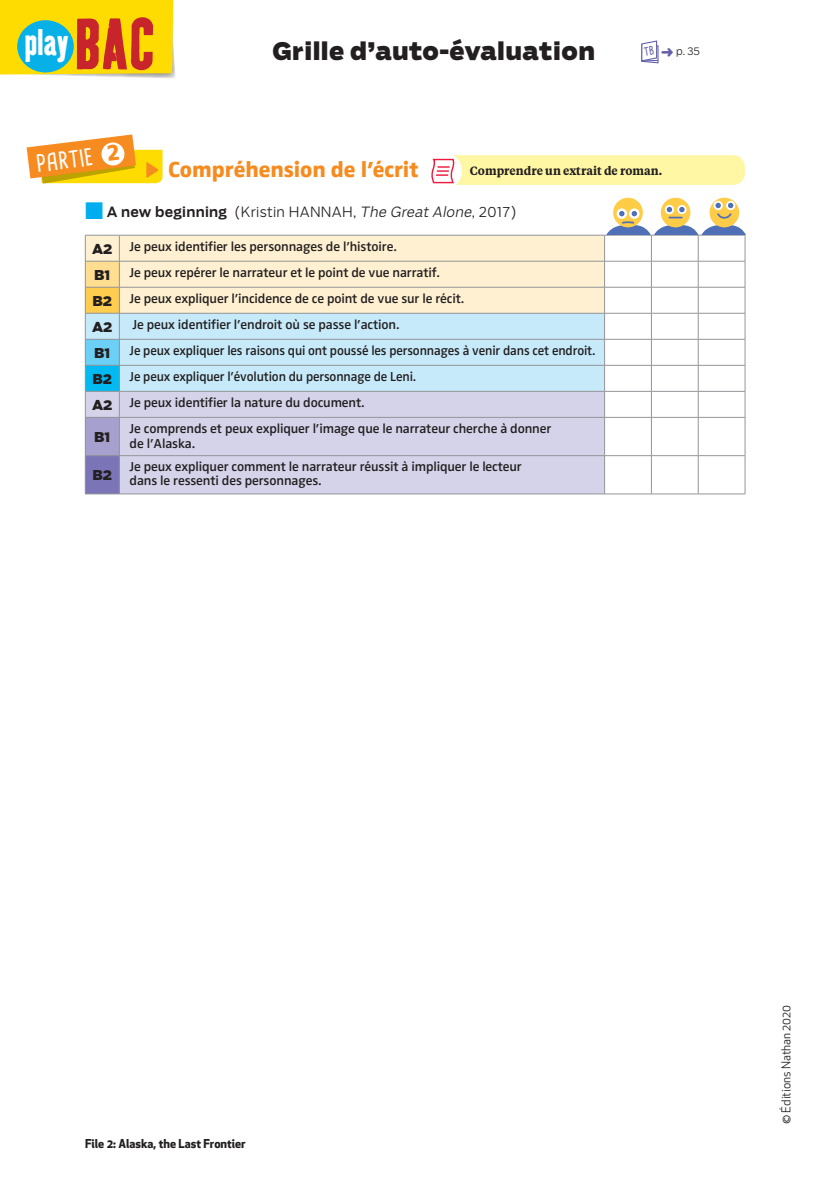
<style>
.page{position:relative;width:830px;height:1191px;background:#fff}
.page>*{position:absolute;margin:0;border:0;box-sizing:border-box;transform-origin:0 0}
.t1{font:70.05px "Kipp No 1";color:#c8242b}
.t2{font:36px "Kipp No 1";color:#fff}
.t3{font:900 24px "Salvo Sans";letter-spacing:.02em;color:#231f20}
.t4{font:700 22.95px "Cardenio Modern";color:#fff}
.t5{font:22.5px "Zwo w 7";letter-spacing:-.005em;color:#f68b1f}
.t6{font:300 13.95px "Salvo Sans";letter-spacing:.02em;color:#231f20}
.t7{font:13.5px/15px "Zwo w 5";letter-spacing:-.01em;color:#231f20}
.t8{font:13.5px "Zwo w 5";letter-spacing:-.01em;color:#231f20;scale:.96 1}
.t9{font:900 13.5px "Salvo Sans";color:#231f20}
.t10{font:700 12px "Apex New";color:#231f20}
.t11{font:600 12px "Tiempos Text";color:#231f20;scale:.95 1}
.t12{font:12px "Apex New";color:#231f20}
.t13{font:300 10.5px "Salvo Sans";color:#231f20}
.s1{color:#625ea9}
.s2{color:#00aeef}
.s3{font-weight:500}
.s4{font-style:italic}
</style>
<div class="page">
<div style="left:86px;top:236px;width:518px;height:77px;background:#fef0d0"></div>
<div style="left:85px;top:261px;width:34px;height:26px;background:#ffdd91"></div>
<div style="left:85px;top:287px;width:34px;height:26px;background:#fecc4e"></div>
<div style="left:86px;top:314px;width:518px;height:77px;background:#c6eafa"></div>
<div style="left:85px;top:339px;width:34px;height:26px;background:#6bcff6"></div>
<div style="left:85px;top:365px;width:34px;height:26px;background:#00baf1"></div>
<div style="left:86px;top:392px;width:518px;height:102px;background:#d5d3e9"></div>
<div style="left:85px;top:417px;width:34px;height:38px;background:#a5a0ce"></div>
<div style="left:85px;top:455px;width:34px;height:39px;background:#7b75b7"></div>
<hr style="left:85px;top:235px;width:34px;height:1px;background:#939598">
<hr style="left:119px;top:235px;width:485px;height:1px;background:#939598">
<hr style="left:85px;top:261px;width:34px;height:1px;background:#939598">
<hr style="left:119px;top:261px;width:485px;height:1px;background:#939598">
<hr style="left:85px;top:287px;width:34px;height:1px;background:#939598">
<hr style="left:119px;top:287px;width:485px;height:1px;background:#939598">
<hr style="left:85px;top:313px;width:34px;height:1px;background:#939598">
<hr style="left:119px;top:313px;width:485px;height:1px;background:#939598">
<hr style="left:85px;top:339px;width:34px;height:1px;background:#939598">
<hr style="left:119px;top:339px;width:485px;height:1px;background:#939598">
<hr style="left:85px;top:365px;width:34px;height:1px;background:#939598">
<hr style="left:119px;top:365px;width:485px;height:1px;background:#939598">
<hr style="left:85px;top:391px;width:34px;height:1px;background:#939598">
<svg style="left:85px;top:235px;width:1px;height:182px"></svg>
<hr style="left:119px;top:391px;width:485px;height:1px;background:#939598">
<svg style="left:119px;top:235px;width:1px;height:182px"></svg>
<hr style="left:85px;top:417px;width:34px;height:1px;background:#939598">
<hr style="left:85px;top:417px;width:1px;height:38px;background:#939598">
<hr style="left:119px;top:417px;width:485px;height:1px;background:#939598">
<hr style="left:119px;top:417px;width:1px;height:38px;background:#939598">
<hr style="left:604px;top:417px;width:47px;height:1px;background:#939598">
<hr style="left:604px;top:417px;width:1px;height:38px;background:#939598">
<hr style="left:651px;top:417px;width:47px;height:1px;background:#939598">
<hr style="left:650px;top:417px;width:1px;height:38px;background:#939598">
<hr style="left:698px;top:417px;width:46px;height:1px;background:#939598">
<hr style="left:697px;top:417px;width:1px;height:38px;background:#939598">
<hr style="left:744px;top:417px;width:1px;height:38px;background:#939598">
<hr style="left:85px;top:455px;width:34px;height:1px;background:#939598">
<hr style="left:85px;top:456px;width:1px;height:38px;background:#939598">
<hr style="left:119px;top:455px;width:485px;height:1px;background:#939598">
<hr style="left:119px;top:456px;width:1px;height:38px;background:#939598">
<hr style="left:604px;top:455px;width:47px;height:1px;background:#939598">
<hr style="left:604px;top:456px;width:1px;height:38px;background:#939598">
<hr style="left:651px;top:455px;width:47px;height:1px;background:#939598">
<hr style="left:650px;top:456px;width:1px;height:38px;background:#939598">
<hr style="left:698px;top:455px;width:46px;height:1px;background:#939598">
<hr style="left:697px;top:456px;width:1px;height:38px;background:#939598">
<hr style="left:744px;top:456px;width:1px;height:38px;background:#939598">
<hr style="left:85px;top:494px;width:34px;height:1px;background:#939598">
<hr style="left:119px;top:494px;width:485px;height:1px;background:#939598">
<hr style="left:604px;top:494px;width:47px;height:1px;background:#939598">
<hr style="left:651px;top:494px;width:47px;height:1px;background:#939598">
<hr style="left:698px;top:494px;width:46px;height:1px;background:#939598">
<svg style="left:431px;top:155px;width:313px;height:30px"></svg>
<div style="left:613px;top:198px;width:29px;height:29px;background:#fecc46;border-radius:50%"></div>
<div style="left:660px;top:198px;width:30px;height:29px;background:#fecc46;border-radius:50%"></div>
<svg style="left:709px;top:198px;width:29px;height:29px"></svg>
<svg style="left:713px;top:201px;width:9px;height:9px"></svg>
<svg style="left:725px;top:201px;width:10px;height:9px"></svg>
<svg style="left:604px;top:203px;width:141px;height:214px"></svg>
<svg style="left:0;top:0;width:175px;height:78px"></svg>
<div style="left:17px;top:20px;width:57px;height:52px;background:#07b0e7;border-radius:50%"></div>
<svg style="left:641px;top:40px;width:18px;height:24px"></svg>
<svg style="left:27px;top:134px;width:135px;height:50px"></svg>
<h2 class="t2" style="left:25px;top:21px;width:45px">play</h2>
<h1 class="t1" style="left:75px;top:1px;width:82px">BAC</h1>
<h3 class="t3" style="left:272px;top:33px;width:324px">Grille d’auto-évaluation</h3>
<p class="t13" style="left:661px;top:44px;width:40px"><span class="s1">➜</span> p. 35</p>
<h3 class="t4" style="left:34px;top:148px;width:59px;rotate:-7deg">PARTIE</h3>
<h3 class="t5" style="left:168px;top:156px;width:251px">Compréhension de l’écrit</h3>
<p class="t11" style="left:469px;top:162px;width:204px">Comprendre un extrait de roman.</p>
<p class="t6" style="left:85px;top:202px;width:433px"><span class="s2">■</span> <span class="s3">A new beginning</span> (Kristin HANNAH, <span class="s4">The Great Alone</span>, 2017)</p>
<p class="t9" style="left:92px;top:239px;width:22px">A2</p>
<p class="t7" style="left:129px;top:239px;width:268px">Je peux identifier les personnages de l’histoire.</p>
<p class="t9" style="left:94px;top:265px;width:18px">B1</p>
<p class="t7" style="left:129px;top:265px;width:311px">Je peux repérer le narrateur et le point de vue narratif.</p>
<p class="t9" style="left:92px;top:291px;width:21px">B2</p>
<p class="t7" style="left:129px;top:291px;width:336px">Je peux expliquer l’incidence de ce point de vue sur le récit.</p>
<p class="t9" style="left:92px;top:317px;width:22px">A2</p>
<p class="t7" style="left:133px;top:317px;width:268px">Je peux identifier l’endroit où se passe l’action.</p>
<p class="t9" style="left:94px;top:343px;width:18px">B1</p>
<p class="t8" style="left:129px;top:342px;width:486px">Je peux expliquer les raisons qui ont poussé les personnages à venir dans cet endroit.</p>
<p class="t9" style="left:92px;top:369px;width:21px">B2</p>
<p class="t8" style="left:129px;top:368px;width:300px">Je peux expliquer l’évolution du personnage de Leni.</p>
<p class="t9" style="left:92px;top:395px;width:22px">A2</p>
<p class="t7" style="left:129px;top:395px;width:236px">Je peux identifier la nature du document.</p>
<p class="t9" style="left:94px;top:427px;width:18px">B1</p>
<p class="t7" style="left:129px;top:421px;width:423px">Je comprends et peux expliquer l’image que le narrateur cherche à donner de l’Alaska.</p>
<p class="t9" style="left:92px;top:465px;width:21px">B2</p>
<p class="t7" style="left:129px;top:460px;width:393px;line-height:13.5px">Je peux expliquer comment le narrateur réussit à impliquer le lecteur dans le ressenti des personnages.</p>
<p class="t10" style="left:85px;top:1134px;width:162px">File 2: Alaska, the Last Frontier</p>
<p class="t12" style="left:778px;top:1124px;width:120px;rotate:-90deg">© Éditions Nathan 2020</p>
</div>
